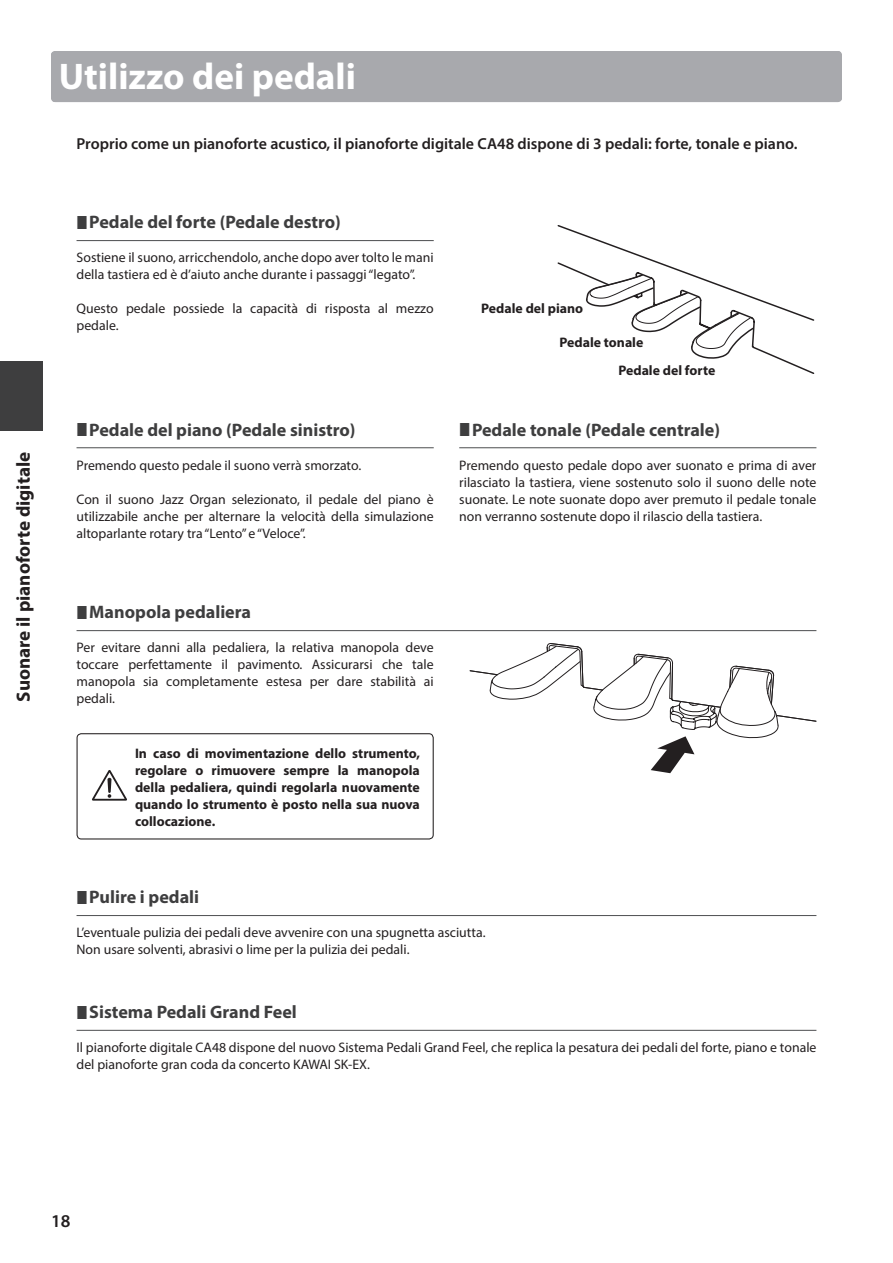
<style>
.page{position:relative;width:893px;height:1263px;background:#fff}
.page>*{position:absolute;margin:0;border:0;box-sizing:border-box;transform-origin:0 0}
.t1{font:700 37.2px "Myriad Pro";color:#fff}
.t2{font:700 19.2px "Myriad Pro";color:#231f20}
.t3{font:700 18px "Myriad Pro";color:#3e3e3f}
.t4{font:600 18px "Myriad Pro";color:#231f20}
.t5{font:600 15.9px "Myriad Pro";color:#231f20}
.t6{font:13.8px/17px "Myriad Pro";color:#231f20}
.t7{font:700 13.8px/17px "Myriad Pro";color:#231f20}
</style>
<div class="page">
<div style="left:0;top:361px;width:43px;height:70px;background:#3e3e3f"></div>
<div style="left:51px;top:51px;width:791px;height:51px;background:#a8a9ad;border-radius:4px"></div>
<hr style="left:77px;top:630px;width:739px;height:1px;background:#57585a">
<hr style="left:77px;top:915px;width:739px;height:1px;background:#57585a">
<hr style="left:77px;top:1030px;width:739px;height:1px;background:#57585a">
<hr style="left:77px;top:240px;width:357px;height:1px;background:#57585a">
<svg style="left:557px;top:225px;width:258px;height:149px"></svg>
<hr style="left:77px;top:447px;width:357px;height:1px;background:#57585a">
<hr style="left:459px;top:447px;width:357px;height:1px;background:#57585a">
<svg style="left:92px;top:770px;width:35px;height:31px"></svg>
<div style="left:77px;top:733px;width:357px;height:106px;border:1px solid #231f20;border-radius:4px"></div>
<svg style="left:470px;top:643px;width:346px;height:130px"></svg>
<h2 class="t2" style="left:11px;top:702px;width:251px;rotate:-90deg">Suonare il pianoforte digitale</h2>
<h1 class="t1" style="left:59px;top:52px;width:299px">Utilizzo dei pedali</h1>
<p class="t5" style="left:77px;top:134px;width:722px">Proprio come un pianoforte acustico, il pianoforte digitale CA48 dispone di 3 pedali: forte, tonale e piano.</p>
<h3 class="t3" style="left:89px;top:211px;width:253px">Pedale del forte (Pedale destro)</h3>
<p class="t6" style="left:77px;top:249px;width:359px">Sostiene il suono, arricchendolo, anche dopo aver tolto le mani della tastiera ed è d’aiuto anche durante i passaggi “legato”.</p>
<p class="t6" style="left:77px;top:300px;width:359px">Questo pedale possiede la capacità di risposta al mezzo pedale.</p>
<p class="t7" style="left:481px;top:299px;width:103px">Pedale del piano</p>
<p class="t7" style="left:618px;top:328px;width:98px;line-height:27.6px;text-indent:-59px">Pedale tonale<br>Pedale del forte</p>
<h3 class="t3" style="left:89px;top:418px;width:268px">Pedale del piano (Pedale sinistro)</h3>
<p class="t6" style="left:77px;top:456px;width:285px">Premendo questo pedale il suono verrà smorzato.</p>
<p class="t6" style="left:77px;top:490px;width:359px;text-align:justify">Con il suono Jazz Organ selezionato, il pedale del piano è utilizzabile anche per alternare la velocità della simulazione altoparlante rotary tra “Lento” e “Veloce”.</p>
<h3 class="t3" style="left:89px;top:601px;width:163px">Manopola pedaliera</h3>
<p class="t6" style="left:77px;top:639px;width:359px;text-align:justify">Per evitare danni alla pedaliera, la relativa manopola deve toccare perfettamente il pavimento. Assicurarsi che tale manopola sia completamente estesa per dare stabilità ai pedali.</p>
<p class="t7" style="left:135px;top:744px;width:286px;text-align:justify">In caso di movimentazione dello strumento, regolare o rimuovere sempre la manopola della pedaliera, quindi regolarla nuovamente quando lo strumento è posto nella sua nuova collocazione.</p>
<h3 class="t3" style="left:472px;top:418px;width:250px">Pedale tonale (Pedale centrale)</h3>
<p class="t6" style="left:459px;top:456px;width:359px;text-align:justify">Premendo questo pedale dopo aver suonato e prima di aver rilasciato la tastiera, viene sostenuto solo il suono delle note suonate. Le note suonate dopo aver premuto il pedale tonale non verranno sostenute dopo il rilascio della tastiera.</p>
<h3 class="t3" style="left:89px;top:885px;width:111px">Pulire i pedali</h3>
<p class="t6" style="left:77px;top:924px;width:409px">L’eventuale pulizia dei pedali deve avvenire con una spugnetta asciutta.<br>Non usare solventi, abrasivi o lime per la pulizia dei pedali.</p>
<h3 class="t3" style="left:89px;top:1000px;width:209px">Sistema Pedali Grand Feel</h3>
<p class="t6" style="left:77px;top:1039px;width:741px">Il pianoforte digitale CA48 dispone del nuovo Sistema Pedali Grand Feel, che replica la pesatura dei pedali del forte, piano e tonale del pianoforte gran coda da concerto KAWAI SK-EX.</p>
<h3 class="t4" style="left:51px;top:1209px;width:21px">18</h3>
</div>
